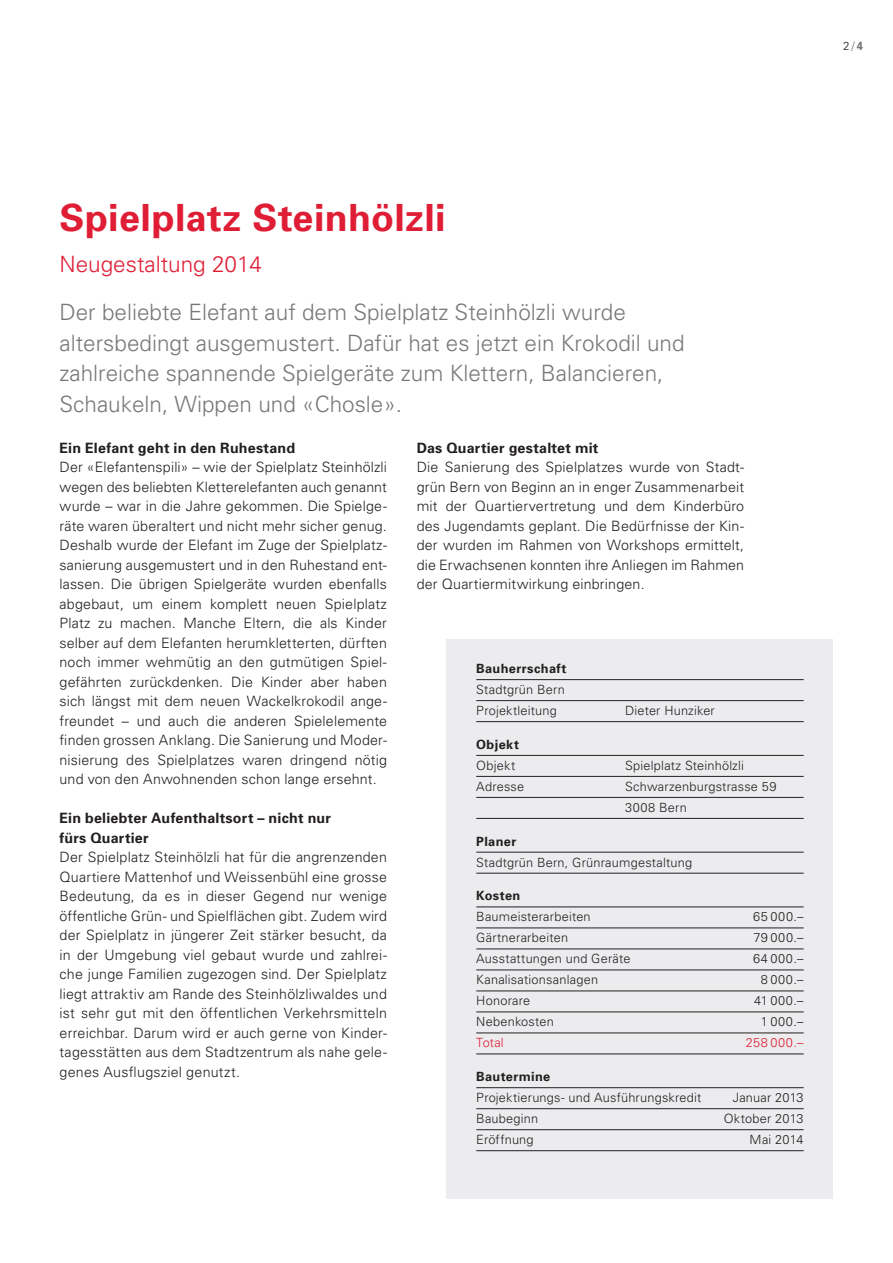
<style>
.page{position:relative;width:893px;height:1263px;background:#fff}
.page>*{position:absolute;margin:0;border:0;box-sizing:border-box;transform-origin:0 0}
.t1{font:700 37.5px "Univers";letter-spacing:.01em;color:#df1e36}
.t2{font:300 22.5px/30.8px "Univers";color:#76787b}
.t3{font:300 22.5px "Univers";color:#df1e36}
.t4{font:300 14.25px/19.5px "Univers";letter-spacing:.015em;color:#231f20;text-align:justify}
.t5{font:700 14.25px/19.5px "Univers";letter-spacing:.015em;color:#231f20}
.t6{font:300 12.75px/21px "Univers";letter-spacing:.015em;color:#231f20}
.t7{font:700 12.75px "Univers";letter-spacing:.03em;color:#231f20}
.t8{font:300 12.75px "Univers";letter-spacing:.02em;color:#df1e36}
.t9{font:300 11.7px "Univers";color:#231f20}
.s1{font-size:12px;color:#76787b}
.s2{font-weight:700;font-size:12px;color:#76787b}
</style>
<div class="page">
<div style="left:446px;top:639px;width:387px;height:560px;background:#ececee"></div>
<hr style="left:476px;top:679px;width:328px;height:1px;background:#231f20">
<hr style="left:476px;top:700px;width:328px;height:1px;background:#231f20">
<hr style="left:476px;top:721px;width:328px;height:1px;background:#231f20">
<hr style="left:476px;top:755px;width:328px;height:1px;background:#231f20">
<hr style="left:476px;top:776px;width:328px;height:1px;background:#231f20">
<hr style="left:476px;top:797px;width:328px;height:1px;background:#231f20">
<hr style="left:476px;top:818px;width:328px;height:1px;background:#231f20">
<hr style="left:476px;top:852px;width:328px;height:1px;background:#231f20">
<hr style="left:476px;top:873px;width:328px;height:1px;background:#231f20">
<hr style="left:476px;top:907px;width:328px;height:1px;background:#231f20">
<hr style="left:476px;top:928px;width:328px;height:1px;background:#231f20">
<hr style="left:476px;top:949px;width:328px;height:1px;background:#231f20">
<hr style="left:476px;top:970px;width:328px;height:1px;background:#231f20">
<hr style="left:476px;top:991px;width:328px;height:1px;background:#231f20">
<hr style="left:476px;top:1012px;width:328px;height:1px;background:#231f20">
<hr style="left:476px;top:1033px;width:328px;height:1px;background:#231f20">
<hr style="left:476px;top:1054px;width:328px;height:1px;background:#231f20">
<hr style="left:476px;top:1087px;width:328px;height:1px;background:#231f20">
<hr style="left:476px;top:1108px;width:328px;height:1px;background:#231f20">
<hr style="left:476px;top:1129px;width:328px;height:1px;background:#231f20">
<hr style="left:476px;top:1150px;width:328px;height:1px;background:#231f20">
<p class="t9" style="left:843px;top:39px;width:21px">2<span class="s1">/</span><span class="s2">4</span></p>
<h1 class="t1" style="left:60px;top:193px;width:388px">Spielplatz Steinhölzli</h1>
<h2 class="t3" style="left:60px;top:250px;width:204px">Neugestaltung 2014</h2>
<h2 class="t2" style="left:60px;top:296px;width:627px">Der beliebte Elefant auf dem Spielplatz Steinhölzli wurde altersbedingt ausgemustert. Dafür hat es jetzt ein Krokodil und zahlreiche spannende Spielgeräte zum Klettern, Balancieren, Schaukeln, Wippen und «Chosle».</h2>
<p class="t5" style="left:60px;top:437px;width:237px">Ein Elefant geht in den Ruhestand</p>
<p class="t4" style="left:60px;top:457px;width:329px">Der «Elefantenspili» – wie der Spielplatz Steinhölzli wegen des beliebten Kletterelefanten auch genannt wurde – war in die Jahre gekommen. Die Spielge&shy;räte waren überaltert und nicht mehr sicher genug.<br>Deshalb wurde der Elefant im Zuge der Spielplatz&shy;sanierung ausgemustert und in den Ruhestand ent&shy;lassen. Die übrigen Spielgeräte wurden ebenfalls abgebaut, um einem komplett neuen Spielplatz Platz zu machen. Manche Eltern, die als Kinder selber auf dem Elefanten herumkletterten, dürften noch immer wehmütig an den gutmütigen Spiel&shy;gefährten zurückdenken. Die Kinder aber haben sich längst mit dem neuen Wackelkrokodil ange&shy;freundet – und auch die anderen Spielelemente finden grossen Anklang. Die Sanierung und Moder&shy;nisierung des Spielplatzes waren dringend nötig und von den Anwohnenden schon lange ersehnt.</p>
<p class="t5" style="left:60px;top:808px;width:273px">Ein beliebter Aufenthaltsort – nicht nur fürs Quartier</p>
<p class="t4" style="left:60px;top:847px;width:329px">Der Spielplatz Steinhölzli hat für die angrenzenden Quartiere Mattenhof und Weissenbühl eine grosse Bedeutung, da es in dieser Gegend nur wenige öffentliche Grün- und Spielflächen gibt. Zudem wird der Spielplatz in jüngerer Zeit stärker besucht, da in der Umgebung viel gebaut wurde und zahlrei&shy;che junge Familien zugezogen sind. Der Spielplatz liegt attraktiv am Rande des Steinhölzliwaldes und ist sehr gut mit den öffentlichen Verkehrsmitteln erreichbar. Darum wird er auch gerne von Kinder&shy;tagesstätten aus dem Stadtzentrum als nahe gele&shy;genes Ausflugsziel genutzt.</p>
<p class="t5" style="left:417px;top:437px;width:183px">Das Quartier gestaltet mit</p>
<p class="t4" style="left:417px;top:457px;width:329px">Die Sanierung des Spielplatzes wurde von Stadt&shy;grün Bern von Beginn an in enger Zusammenarbeit mit der Quartiervertretung und dem Kinderbüro des Jugendamts geplant. Die Bedürfnisse der Kin&shy;der wurden im Rahmen von Workshops ermittelt, die Erwachsenen konnten ihre Anliegen im Rahmen der Quartiermitwirkung einbringen.</p>
<p class="t7" style="left:476px;top:660px;width:92px">Bauherrschaft</p>
<p class="t6" style="left:476px;top:679px;width:90px">Stadtgrün Bern<br>Projektleitung</p>
<p class="t6" style="left:625px;top:700px;width:91px">Dieter Hunziker</p>
<p class="t7" style="left:476px;top:736px;width:44px">Objekt</p>
<p class="t6" style="left:476px;top:754px;width:41px">Objekt</p>
<p class="t6" style="left:625px;top:754px;width:120px">Spielplatz Steinhölzli</p>
<p class="t6" style="left:476px;top:775px;width:50px">Adresse</p>
<p class="t6" style="left:625px;top:775px;width:153px">Schwarzenburgstrasse 59<br>3008 Bern</p>
<p class="t7" style="left:476px;top:833px;width:42px">Planer</p>
<p class="t6" style="left:476px;top:851px;width:217px">Stadtgrün Bern, Grünraumgestaltung</p>
<p class="t7" style="left:476px;top:887px;width:46px">Kosten</p>
<p class="t6" style="left:476px;top:906px;width:116px">Baumeisterarbeiten</p>
<p class="t6" style="left:753px;top:906px;width:52px">65 000.–</p>
<p class="t6" style="left:476px;top:927px;width:93px">Gärtnerarbeiten</p>
<p class="t6" style="left:753px;top:927px;width:52px">79 000.–</p>
<p class="t6" style="left:476px;top:948px;width:156px">Ausstattungen und Geräte</p>
<p class="t6" style="left:753px;top:948px;width:52px">64 000.–</p>
<p class="t6" style="left:476px;top:969px;width:123px">Kanalisationsanlagen</p>
<p class="t6" style="left:761px;top:969px;width:44px">8 000.–</p>
<p class="t6" style="left:476px;top:990px;width:55px">Honorare</p>
<p class="t6" style="left:754px;top:990px;width:51px">41 000.–</p>
<p class="t6" style="left:476px;top:1011px;width:79px">Nebenkosten</p>
<p class="t6" style="left:761px;top:1011px;width:44px">1 000.–</p>
<p class="t8" style="left:476px;top:1035px;width:29px">Total</p>
<p class="t8" style="left:746px;top:1035px;width:59px">258 000.–</p>
<p class="t7" style="left:476px;top:1068px;width:76px">Bautermine</p>
<p class="t6" style="left:476px;top:1087px;width:227px">Projektierungs- und Ausführungskredit</p>
<p class="t6" style="left:733px;top:1087px;width:72px">Januar 2013</p>
<p class="t6" style="left:476px;top:1108px;width:64px">Baubeginn</p>
<p class="t6" style="left:724px;top:1108px;width:81px">Oktober 2013</p>
<p class="t6" style="left:476px;top:1129px;width:59px">Eröffnung</p>
<p class="t6" style="left:750px;top:1129px;width:56px">Mai 2014</p>
</div>
